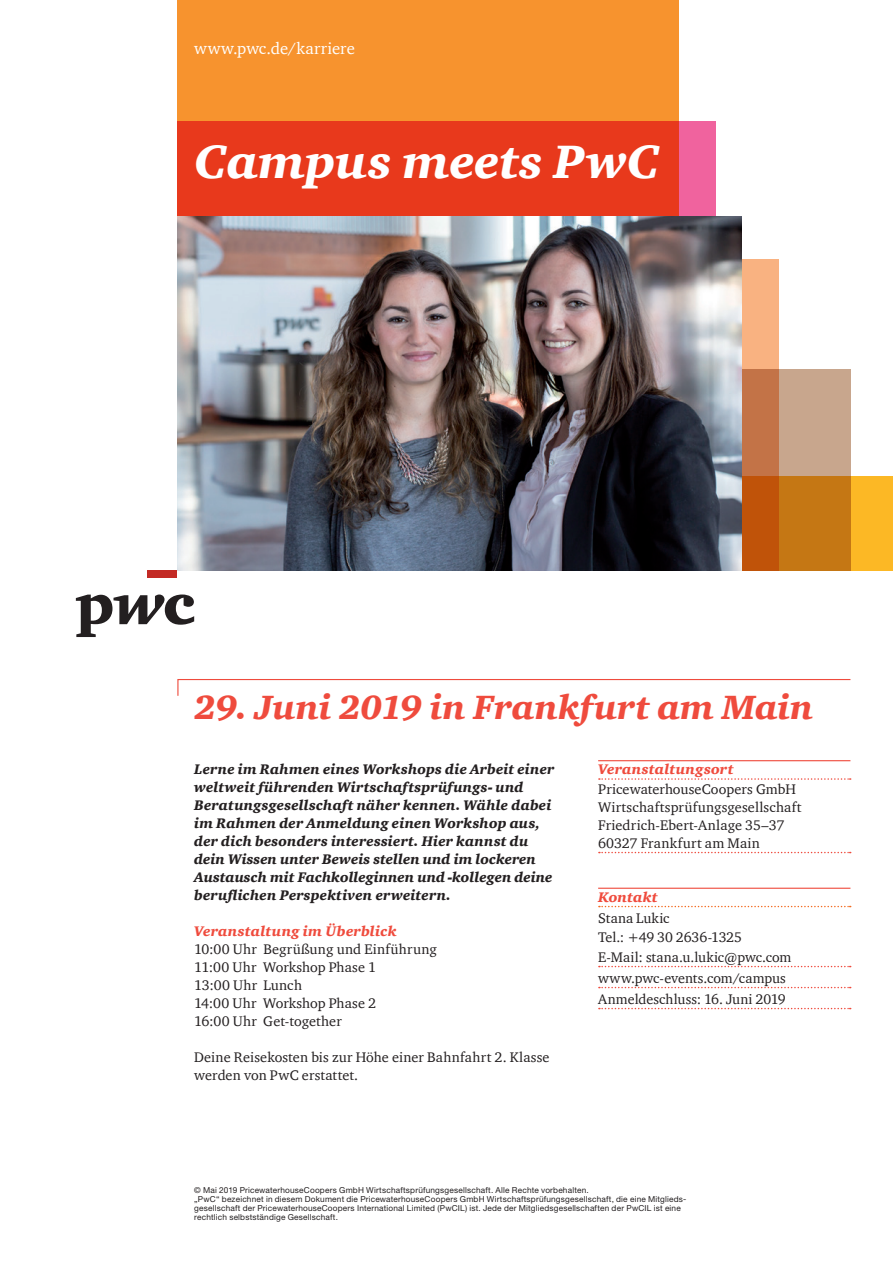
<style>
.page{position:relative;width:893px;height:1263px;background:#fff}
.page>*{position:absolute;margin:0;border:0;box-sizing:border-box;transform-origin:0 0}
.t1{font:italic 900 48px "ITC Charter Com";color:#fff}
.t2{font:italic 900 34.5px "ITC Charter Com";letter-spacing:.005em;color:#ef4b3d}
.t3{font:16.65px "ITC Charter Com";letter-spacing:.01em;color:#fff}
.t4{font:14.25px/18px "ITC Charter Com";letter-spacing:.01em;color:#231f20}
.t5{font:italic 900 14.25px/18px "ITC Charter Com";letter-spacing:.01em;color:#231f20}
.t6{font:italic 900 14.25px "ITC Charter Com";letter-spacing:.015em;color:#ef4b3d}
.t7{font:8.25px/9px "Helvetica Neue LT";letter-spacing:.025em;color:#231f20}
</style>
<div class="page">
<div style="left:177px;top:259px;width:601px;height:312px;background:#f9b281"></div>
<svg style="left:177px;top:0;width:502px;height:217px;background:#f06b26"></svg>
<div style="left:177px;top:477px;width:716px;height:94px;background:#fcb825"></div>
<svg style="left:741px;top:369px;width:109px;height:202px;background:#c48146"></svg>
<div style="left:148px;top:571px;width:29px;height:7px;background:#c32a25"></div>
<svg style="left:76px;top:594px;width:118px;height:43px"></svg>
<svg style="left:177px;top:679px;width:674px;height:17px"></svg>
<hr style="left:598px;top:760px;width:252px;height:1px;background:#ef4b3d">
<svg style="left:599px;top:778px;width:252px;height:2px"></svg>
<svg style="left:599px;top:852px;width:252px;height:1px"></svg>
<hr style="left:598px;top:888px;width:252px;height:1px;background:#ef4b3d">
<svg style="left:599px;top:906px;width:252px;height:1px"></svg>
<svg style="left:599px;top:966px;width:252px;height:1px"></svg>
<svg style="left:599px;top:987px;width:252px;height:1px"></svg>
<svg style="left:599px;top:1008px;width:252px;height:1px"></svg>
<img style="left:177px;top:217px;width:564px;height:354px">
<p class="t3" style="left:194px;top:38px;width:162px">www.pwc.de/karriere</p>
<h1 class="t1" style="left:194px;top:132px;width:467px">Campus meets PwC</h1>
<h2 class="t2" style="left:194px;top:686px;width:621px">29. Juni 2019 in Frankfurt am Main</h2>
<p class="t6" style="left:598px;top:760px;width:137px">Veranstaltungsort</p>
<p class="t4" style="left:598px;top:779px;width:205px">PricewaterhouseCoopers GmbH<br>Wirtschaftsprüfungsgesellschaft<br>Friedrich-Ebert-Anlage 35–37<br>60327 Frankfurt am Main</p>
<p class="t5" style="left:194px;top:760px;width:362px">Lerne im Rahmen eines Workshops die Arbeit einer weltweit führenden Wirtschaftsprüfungs- und Beratungsgesellschaft näher kennen. Wähle dabei im Rahmen der Anmeldung einen Workshop aus, der dich besonders interessiert. Hier kannst du dein Wissen unter Beweis stellen und im lockeren Austausch mit Fachkolleginnen und -kollegen deine beruflichen Perspektiven erweitern.</p>
<p class="t6" style="left:194px;top:922px;width:204px">Veranstaltung im Überblick</p>
<p class="t4" style="left:194px;top:940px;width:244px">10:00 Uhr Begrüßung und Einführung<br>11:00 Uhr Workshop Phase 1<br>13:00 Uhr Lunch<br>14:00 Uhr Workshop Phase 2<br>16:00 Uhr Get-together</p>
<p class="t4" style="left:194px;top:1048px;width:357px">Deine Reisekosten bis zur Höhe einer Bahnfahrt 2. Klasse werden von PwC erstattet.</p>
<p class="t6" style="left:598px;top:888px;width:61px">Kontakt</p>
<p class="t4" style="left:598px;top:908px;width:195px;line-height:19.5px">Stana Lukic<br>Tel.: +49 30 2636-1325<br>E-Mail: stana.u.lukic@pwc.com</p>
<p class="t4" style="left:598px;top:967px;width:189px;line-height:21px">www.pwc-events.com/campus<br>Anmeldeschluss: 16. Juni 2019</p>
<p class="t7" style="left:194px;top:1186px;width:494px">© Mai 2019 PricewaterhouseCoopers GmbH Wirtschaftsprüfungsgesellschaft. Alle Rechte vorbehalten.<br>„PwC“ bezeichnet in diesem Dokument die PricewaterhouseCoopers GmbH Wirtschaftsprüfungsgesellschaft, die eine Mitglieds&shy;gesellschaft der PricewaterhouseCoopers International Limited (PwCIL) ist. Jede der Mitgliedsgesellschaften der PwCIL ist eine rechtlich selbstständige Gesellschaft.</p>
</div>
